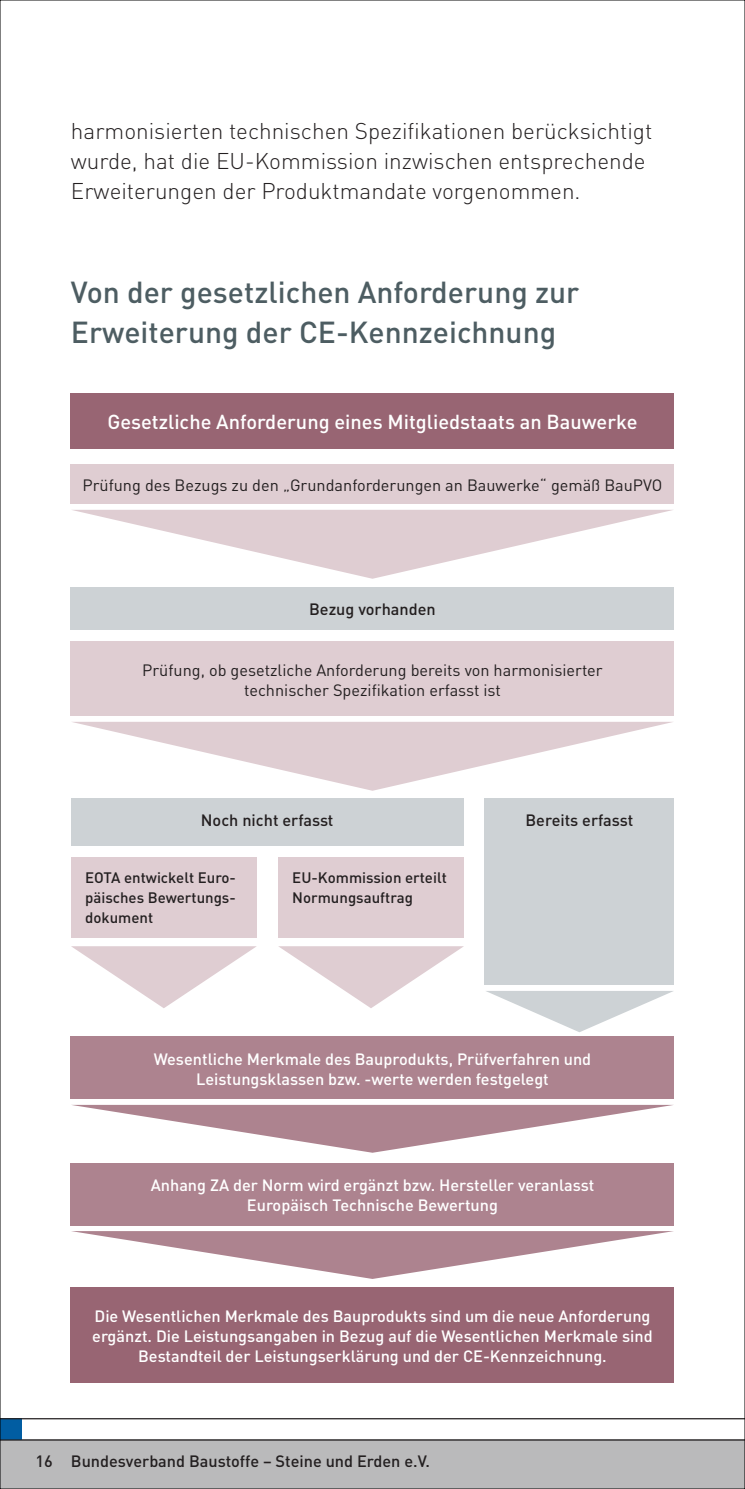
<style>
.page{position:relative;width:745px;height:1489px;background:#fff}
.page>*{position:absolute;margin:0;border:0;box-sizing:border-box;transform-origin:0 0}
.t1{font:500 30px/40px "DIN";color:#4d5d62}
.t2{font:300 22.5px/30px "DIN";color:#231f20}
.t3{font:500 20px "DIN";color:#fff}
.t4{font:500 16.25px/20px "DIN";color:#fff;text-align:center}
.t5{font:16.25px/20px "DIN";color:#231f20;text-align:center}
.t6{font:500 16.25px "DIN";color:#231f20}
.t7{font:500 15px/20px "DIN";color:#231f20;text-align:justify}
</style>
<div class="page">
<div style="left:0;top:1439px;width:744px;height:49px;background:#bababb"></div>
<div style="left:0;top:1417px;width:21px;height:22px;background:#015da2"></div>
<hr style="left:0;top:1417px;width:744px;height:2px;background:#231f20">
<hr style="left:0;top:1439px;width:744px;height:1px;background:#231f20">
<div style="left:71px;top:393px;width:602px;height:56px;background:#986573"></div>
<div style="left:71px;top:641px;width:602px;height:75px;background:#dfcdd2"></div>
<div style="left:71px;top:856px;width:185px;height:81px;background:#dfcdd2"></div>
<div style="left:278px;top:856px;width:185px;height:81px;background:#dfcdd2"></div>
<div style="left:71px;top:1162px;width:602px;height:63px;background:#ad838f"></div>
<div style="left:71px;top:1036px;width:602px;height:63px;background:#ad838f"></div>
<div style="left:71px;top:1287px;width:602px;height:95px;background:#986573"></div>
<div style="left:71px;top:798px;width:392px;height:47px;background:#cdd2d5"></div>
<div style="left:71px;top:587px;width:602px;height:42px;background:#cdd2d5"></div>
<div style="left:484px;top:798px;width:189px;height:186px;background:#cdd2d5"></div>
<div style="left:71px;top:464px;width:602px;height:40px;background:#dfcdd2"></div>
<svg style="left:71px;top:1231px;width:602px;height:47px"></svg>
<svg style="left:72px;top:1104px;width:601px;height:48px"></svg>
<svg style="left:73px;top:722px;width:599px;height:68px"></svg>
<svg style="left:73px;top:510px;width:599px;height:68px"></svg>
<svg style="left:71px;top:946px;width:186px;height:62px"></svg>
<svg style="left:278px;top:946px;width:185px;height:62px"></svg>
<svg style="left:486px;top:991px;width:187px;height:41px"></svg>
<h2 class="t2" style="left:71px;top:118px;width:582px">harmonisierten technischen Spezifikationen berücksichtigt wurde, hat die EU-Kommission inzwischen entsprechende<br>Erweiterungen der Produktmandate vorgenommen.</h2>
<h1 class="t1" style="left:71px;top:275px;width:509px">Von der gesetzlichen Anforderung zur<br>Erweiterung der CE-Kennzeichnung</h1>
<p class="t3" style="left:107px;top:415px;width:531px">Gesetzliche Anforderung eines Mitgliedstaats an Bauwerke</p>
<p class="t5" style="left:82px;top:476px;width:581px">Prüfung des Bezugs zu den „Grundan forderungen an Bauwerke“ gemäß BauPVO</p>
<p class="t6" style="left:309px;top:603px;width:128px">Bezug vorhanden</p>
<p class="t5" style="left:142px;top:661px;width:462px">Prüfung, ob gesetzliche Anforderung bereits von harmonisierter technischer Spezifikation erfasst ist</p>
<p class="t6" style="left:201px;top:814px;width:134px">Noch nicht erfasst</p>
<p class="t7" style="left:85px;top:869px;width:152px">EOTA entwickelt Euro&shy;päisches Bewertungs&shy;dokument</p>
<p class="t7" style="left:292px;top:869px;width:156px">EU-Kommission erteilt<br>Normungsauftrag</p>
<p class="t6" style="left:525px;top:814px;width:109px">Bereits erfasst</p>
<p class="t4" style="left:154px;top:1050px;width:439px">Wesentliche Merkmale des Bauprodukts, Prüfverfahren und<br>Leistungsklassen bzw. -werte werden festgelegt</p>
<p class="t4" style="left:151px;top:1176px;width:445px">Anhang ZA der Norm wird ergänzt bzw. Hersteller veranlasst<br>Europäisch Technische Bewertung</p>
<p class="t4" style="left:92px;top:1307px;width:561px">Die Wesentlichen Merkmale des Bauprodukts sind um die neue Anforderung ergänzt. Die Leistungsangaben in Bezug auf die Wesentlichen Merkmale sind<br>Bestandteil der Leistungserklärung und der CE-Kennzeichnung.</p>
<p class="t6" style="left:35px;top:1455px;width:396px">16 Bundesverband Baustoffe – Steine und Erden e.V.</p>
</div>
